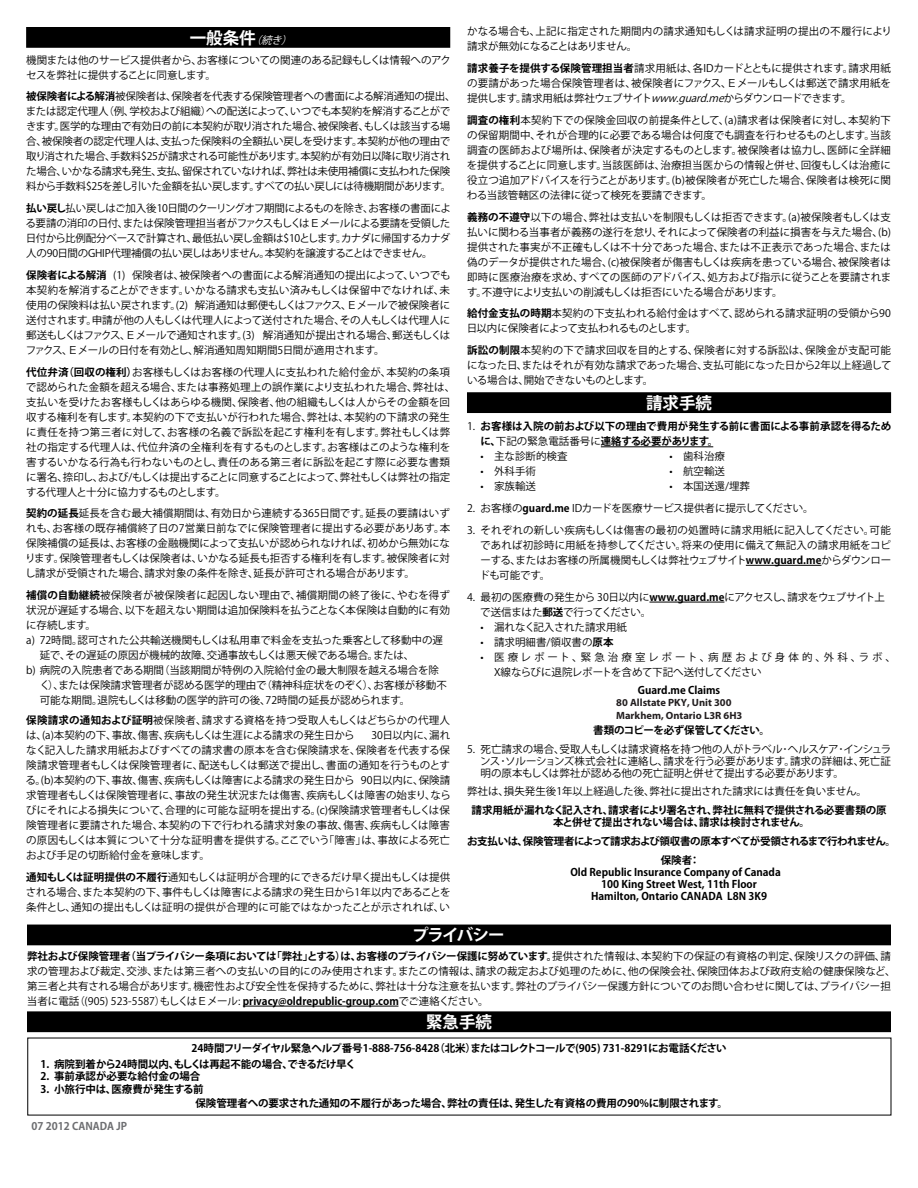
<style>
.page{position:relative;width:918px;height:1188px;background:#fff}
.page>*{position:absolute;margin:0;border:0;box-sizing:border-box;transform-origin:0 0}
.t1{font:700 16.5px "Koz Go Pro";color:#fff}
.t2{font:10.5px/15px "Koz Go Pro";letter-spacing:-.01em;color:#000;text-align:justify}
.t3{font:700 10.5px/15px "Koz Go Pro";letter-spacing:-.01em;color:#000}
.t4{font:10.5px/15px "Koz Go Pro";letter-spacing:-.03em;color:#000}
.t5{font:10.5px/15px "Koz Go Pro";letter-spacing:-.04em;color:#000}
.t6{font:10.5px/15px "Koz Go Pro";letter-spacing:.015em;color:#000}
.t7{font:700 10.5px/18.8px "Koz Go Pro";letter-spacing:-.04em;color:#000;text-align:center}
.t8{font:700 10.5px/12.6px "Myriad Pro";color:#231f20}
.t9{font:10.5px "Koz Go Pro";letter-spacing:.02em;color:#000}
.t10{font:700 10.5px "Koz Go Pro";letter-spacing:-.06em;color:#000}
.t11{font:700 10.5px "Koz Go Pro";color:#6d6e71}
.s1{font-weight:700}
.s2{font-style:italic}
.s3{font-weight:400}
.s4{font-weight:400;font-style:italic;font-size:10.5px}
</style>
<div class="page">
<div style="left:27px;top:28px;width:423px;height:19px;background:#000"></div>
<div style="left:26px;top:27px;width:424px;height:21px;border:2px solid #000"></div>
<hr style="left:601px;top:447px;width:112px;height:1px;background:#000">
<hr style="left:746px;top:565px;width:75px;height:1px;background:#000">
<hr style="left:649px;top:602px;width:75px;height:1px;background:#000">
<div style="left:468px;top:393px;width:422px;height:19px;background:#000"></div>
<div style="left:467px;top:392px;width:424px;height:21px;border:2px solid #000"></div>
<hr style="left:243px;top:1006px;width:155px;height:1px;background:#000">
<div style="left:28px;top:925px;width:862px;height:20px;background:#000"></div>
<div style="left:28px;top:1012px;width:862px;height:19px;background:#000"></div>
<div style="left:27px;top:1011px;width:864px;height:21px;border:2px solid #000"></div>
<p class="t6" style="left:467px;top:24px;width:427px">かなる場合も、上記に指定された期間内の請求通知もしくは請求証明の提出の不履行により請求が無効になることはありません。</p>
<p class="t2" style="left:467px;top:61px;width:425px"><span class="s1">請求養子を提供する保険管理担当者</span>請求用紙は、各IDカードとともに提供されます。請求用紙の要請があった場合保険管理者は、被保険者にファクス、Ｅメールもしくは郵送で請求用紙を提供します。請求用紙は弊社ウェブサイト<span class="s2">www.guard.me</span>からダウンロードできます。</p>
<p class="t2" style="left:467px;top:113px;width:426px"><span class="s1">調査の権利</span>本契約下での保険金回収の前提条件として、(a)請求者は保険者に対し、本契約下の保留期間中、それが合理的に必要である場合は何度でも調査を行わせるものとします。当該調査の医師および場所は、保険者が決定するものとします。被保険者は協力し、医師に全詳細を提供することに同意します。当該医師は、治療担当医からの情報と併せ、回復もしくは治癒に役立つ追加アドバイスを行うことがあります。(b)被保険者が死亡した場合、保険者は検死に関わる当該管轄区の法律に従って検死を要請できます。</p>
<p class="t2" style="left:467px;top:210px;width:426px"><span class="s1">義務の不遵守</span>以下の場合、弊社は支払いを制限もしくは拒否できます。(a)被保険者もしくは支払いに関わる当事者が義務の遂行を怠り、それによって保険者の利益に損害を与えた場合、(b)提供された事実が不正確もしくは不十分であった場合、または不正表示であった場合、または偽のデータが提供された場合、(c)被保険者が傷害もしくは疾病を患っている場合、被保険者は即時に医療治療を求め、すべての医師のアドバイス、処方および指示に従うことを要請されます。不遵守により支払いの削減もしくは拒否にいたる場合があります。</p>
<p class="t2" style="left:467px;top:306px;width:426px"><span class="s1">給付金支払の時期</span>本契約の下支払われる給付金はすべて、認められる請求証明の受領から90日以内に保険者によって支払われるものとします。</p>
<p class="t2" style="left:467px;top:343px;width:426px"><span class="s1">訴訟の制限</span>本契約の下で請求回収を目的とする、保険者に対する訴訟は、保険金が支配可能になった日、またはそれが有効な請求であった場合、支払可能になった日から2年以上経過している場合は、開始できないものとします。</p>
<h1 class="t1" style="left:646px;top:392px;width:67px">請求手続</h1>
<p class="t3" style="left:480px;top:420px;width:412px;text-indent:-13px"><span class="s3">1.</span> お客様は入院の前および以下の理由で費用が発生する前に書面による事前承認を得るために、<span class="s3">下記の緊急電話番号に</span>連絡する必要があります。</p>
<p class="t2" style="left:481px;top:449px;width:89px">• 主な診断的検査</p>
<p class="t2" style="left:670px;top:449px;width:57px">• 歯科治療</p>
<p class="t2" style="left:481px;top:464px;width:57px">• 外科手術</p>
<p class="t2" style="left:670px;top:464px;width:57px">• 航空輸送</p>
<p class="t2" style="left:481px;top:479px;width:57px">• 家族輸送</p>
<p class="t2" style="left:670px;top:479px;width:82px">• 本国送還/埋葬</p>
<p class="t2" style="left:467px;top:501px;width:348px">2. お客様の<span class="s1">guard.me</span> IDカードを医療サービス提供者に提示してください。</p>
<p class="t2" style="left:479px;top:523px;width:413px;text-indent:-12px">3. それぞれの新しい疾病もしくは傷害の最初の処置時に請求用紙に記入してください。可能であれば初診時に用紙を持参してください。将来の使用に備えて無記入の請求用紙をコピーする、またはお客様の所属機関もしくは弊社ウェブサイト<span class="s1">www.guard.me</span>からダウンロードも可能です。</p>
<p class="t5" style="left:480px;top:589px;width:406px;text-indent:-13px">4. 最初の医療費の発生から 30日以内に<span class="s1">www.guard.me</span>にアクセスし、請求をウェブサイト上で送信まはた<span class="s1">郵送</span>で行ってください。</p>
<p class="t2" style="left:481px;top:619px;width:148px">• 漏れなく記入された請求用紙</p>
<p class="t2" style="left:481px;top:635px;width:135px">• 請求明細書/領収書の<span class="s1">原本</span></p>
<p class="t2" style="left:494px;top:649px;width:403px;text-indent:-13px">• 医療レポート、緊急治療室レポート、病歴および身体的、外科、ラボ、<br>X線ならびに退院レポートを含めて下記へ送付してください</p>
<p class="t3" style="left:638px;top:684px;width:84px">Guard.me Claims</p>
<p class="t8" style="left:616px;top:696px;width:128px">80 Allstate PKY, Unit 300<br>Markhem, Ontario L3R 6H3</p>
<p class="t10" style="left:593px;top:723px;width:178px">書類のコピーを必ず保管してください。</p>
<p class="t2" style="left:480px;top:743px;width:413px;line-height:12px;text-indent:-13px">5. 死亡請求の場合、受取人もしくは請求資格を持つ他の人がトラベル･ヘルスケア･インシュランス･ソルーションズ株式会社に連絡し、請求を行う必要があります。請求の詳細は、死亡証明の原本もしくは弊社が認める他の死亡証明と併せて提出する必要があります。</p>
<p class="t2" style="left:467px;top:784px;width:401px">弊社は、損失発生後1年以上経過した後、弊社に提出された請求には責任を負いません。</p>
<p class="t3" style="left:472px;top:805px;width:417px;line-height:12px;text-align:center">請求用紙が漏れなく記入され、請求者により署名され、弊社に無料で提供される必要書類の原本と併せて提出されない場合は、請求は検討されません。</p>
<p class="t7" style="left:467px;top:832px;width:431px">お支払いは、保険管理者によって請求および領収書の原本すべてが受領されるまで行われません。保険者：</p>
<p class="t3" style="left:570px;top:865px;width:212px">Old Republic Insurance Company of Canada</p>
<p class="t3" style="left:601px;top:877px;width:157px">100 King Street West, 11th Floor</p>
<p class="t3" style="left:591px;top:889px;width:177px">Hamilton, Ontario CANADA L8N 3K9</p>
<h1 class="t1" style="left:412px;top:925px;width:94px">プライバシー</h1>
<p class="t2" style="left:27px;top:949px;width:870px;text-align:left"><span class="s1">弊社および保険管理者（当プライバシー条項においては「弊社」とする）は、お客様のプライバシー保護に努めています。</span>提供された情報は、本契約下の保証の有資格の判定、保険リスクの評価、請求の管理および裁定、交渉、または第三者への支払いの目的にのみ使用されます。またこの情報は、請求の裁定および処理のために、他の保険会社、保険団体および政府支給の健康保険など、第三者と共有される場合があります。機密性および安全性を保持するために、弊社は十分な注意を払います。弊社のプライバシー保護方針についてのお問い合わせに関しては、プライバシー担当者に電話（(905) 523-5587）もしくはＥメール: <span class="s1">privacy@oldrepublic-group.com</span>でご連絡ください。</p>
<h1 class="t1" style="left:426px;top:1011px;width:67px">緊急手続</h1>
<p class="t3" style="left:192px;top:1041px;width:537px">24時間フリーダイヤル緊急ヘルプ番号1-888-756-8428（北米）またはコレクトコールで(905) 731-8291にお電話ください</p>
<p class="t3" style="left:41px;top:1057px;width:317px">1. 病院到着から24時間以内、もしくは再起不能の場合、できるだけ早く</p>
<p class="t3" style="left:41px;top:1070px;width:161px">2. 事前承認が必要な給付金の場合</p>
<p class="t3" style="left:195px;top:1083px;width:534px;line-height:14.2px;text-indent:-155px">3. 小旅行中は、医療費が発生する前<br>保険管理者への要求された通知の不履行があった場合、弊社の責任は、発生した有資格の費用の90%に制限されます。</p>
<p class="t11" style="left:32px;top:1120px;width:97px">07 2012 CANADA JP</p>
<h1 class="t1" style="left:190px;top:27px;width:107px">一般条件<span class="s4">（続き）</span></h1>
<p class="t2" style="left:26px;top:52px;width:426px">機関または他のサービス提供者から、お客様についての関連のある記録もしくは情報へのアクセスを弊社に提供することに同意します。</p>
<p class="t4" style="left:26px;top:89px;width:431px"><span class="s1">被保険者による解消</span>被保険者は、保険者を代表する保険管理者への書面による解消通知の提出、または認定代理人（例、学校および組織）への配送によって、いつでも本契約を解消することができます。医学的な理由で有効日の前に本契約が取り消された場合、被保険者、もしくは該当する場合、被保険者の認定代理人は、支払った保険料の全額払い戻しを受けます。本契約が他の理由で取り消された場合、手数料$25が請求される可能性があります。本契約が有効日以降に取り消された場合、いかなる請求も発生、支払、留保されていなければ、弊社は未使用補償に支払われた保険料から手数料$25を差し引いた金額を払い戻します。すべての払い戻しには待機期間があります。</p>
<p class="t2" style="left:26px;top:201px;width:427px"><span class="s1">払い戻し</span>払い戻しはご加入後10日間のクーリングオフ期間によるものを除き、お客様の書面による要請の消印の日付、または保険管理担当者がファクスもしくはＥメールによる要請を受領した日付から比例配分ベースで計算され、最低払い戻し金額は$10とします。カナダに帰国するカナダ人の90日間のGHIP代理補償の払い戻しはありません。本契約を譲渡することはできません。</p>
<p class="t2" style="left:26px;top:268px;width:427px"><span class="s1">保険者による解消</span> (1) 保険者は、被保険者への書面による解消通知の提出によって、いつでも本契約を解消することができます。いかなる請求も支払い済みもしくは保留中でなければ、未使用の保険料は払い戻されます。(2) 解消通知は郵便もしくはファクス、Ｅメールで被保険者に送付されます。申請が他の人もしくは代理人によって送付された場合、その人もしくは代理人に郵送もしくはファクス、Ｅメールで通知されます。(3) 解消通知が提出される場合、郵送もしくはファクス、Ｅメールの日付を有効とし、解消通知周知期間5日間が適用されます。</p>
<p class="t2" style="left:26px;top:365px;width:431px;text-align:left"><span class="s1">代位弁済（回収の権利）</span>お客様もしくはお客様の代理人に支払われた給付金が、本契約の条項で認められた金額を超える場合、または事務処理上の誤作業により支払われた場合、弊社は、支払いを受けたお客様もしくはあらゆる機関、保険者、他の組織もしくは人からその金額を回収する権利を有します。本契約の下で支払いが行われた場合、弊社は、本契約の下請求の発生に責任を持つ第三者に対して、お客様の名義で訴訟を起こす権利を有します。弊社もしくは弊社の指定する代理人は、代位弁済の全権利を有するものとします。お客様はこのような権利を害するいかなる行為も行わないものとし、責任のある第三者に訴訟を起こす際に必要な書類に署名、捺印し、および/もしくは提出することに同意することによって、弊社もしくは弊社の指定する代理人と十分に協力するものとします。</p>
<p class="t2" style="left:25px;top:506px;width:427px"><span class="s1">契約の延長</span>延長を含む最大補償期間は、有効日から連続する365日間です。延長の要請はいずれも、お客様の既存補償終了日の7営業日前なでに保険管理者に提出する必要がありあす。本保険補償の延長は、お客様の金融機関によって支払いが認められなければ、初めから無効になります。保険管理者もしくは保険者は、いかなる延長も拒否する権利を有します。被保険者に対し請求が受領された場合、請求対象の条件を除き、延長が許可される場合があります。</p>
<p class="t9" style="left:26px;top:588px;width:425px"><span class="s1">補償の自動継続</span>被保険者が被保険者に起因しない理由で、補償期間の終了後に、やむを得ず</p>
<p class="t2" style="left:26px;top:603px;width:425px">状況が遅延する場合、以下を超えない期間は追加保険料を払うことなく本保険は自動的に有効</p>
<p class="t2" style="left:26px;top:618px;width:71px">に存続します。</p>
<p class="t2" style="left:26px;top:633px;width:418px">a) 72時間。認可された公共輸送機関もしくは私用車で料金を支払った乗客として移動中の遅</p>
<p class="t2" style="left:40px;top:648px;width:376px">延で、その遅延の原因が機械的故障、交通事故もしくは悪天候である場合。または、</p>
<p class="t2" style="left:26px;top:663px;width:414px">b) 病院の入院患者である期間（当該期間が特例の入院給付金の最大制限を越える場合を除</p>
<p class="t2" style="left:40px;top:678px;width:409px">く）、または保険請求管理者が認める医学的理由で（精神科症状をのぞく）、お客様が移動不</p>
<p class="t2" style="left:40px;top:693px;width:372px">可能な期間。退院もしくは移動の医学的許可の後、72時間の延長が認められます。</p>
<p class="t2" style="left:26px;top:713px;width:425px"><span class="s1">保険請求の通知および証明</span>被保険者、請求する資格を持つ受取人もしくはどちらかの代理人は、(a)本契約の下、事故、傷害、疾病もしくは生涯による請求の発生日から</p>
<p class="t2" style="left:26px;top:728px;width:427px;text-indent:346px">30日以内に、漏れなく記入した請求用紙およびすべての請求書の原本を含む保険請求を、保険者を代表する保険請求管理者もしくは保険管理者に、配送もしくは郵送で提出し、書面の通知を行うものとする。(b)本契約の下、事故、傷害、疾病もしくは障害による請求の発生日から 90日以内に、保険請求管理者もしくは保険管理者に、事故の発生状況または傷害、疾病もしくは障害の始まり、ならびにそれによる損失について、合理的に可能な証明を提出する。(c)保険請求管理者もしくは保険管理者に要請された場合、本契約の下で行われる請求対象の事故、傷害、疾病もしくは障害の原因もしくは本質について十分な証明書を提供する。ここでいう「障害」は、事故による死亡および手足の切断給付金を意味します。</p>
<p class="t2" style="left:26px;top:869px;width:426px"><span class="s1">通知もしくは証明提供の不履行</span>通知もしくは証明が合理的にできるだけ早く提出もしくは提供される場合、また本契約の下、事件もしくは障害による請求の発生日から1年以内であることを条件とし、通知の提出もしくは証明の提供が合理的に可能ではなかったことが示されれば、い</p>
</div>
